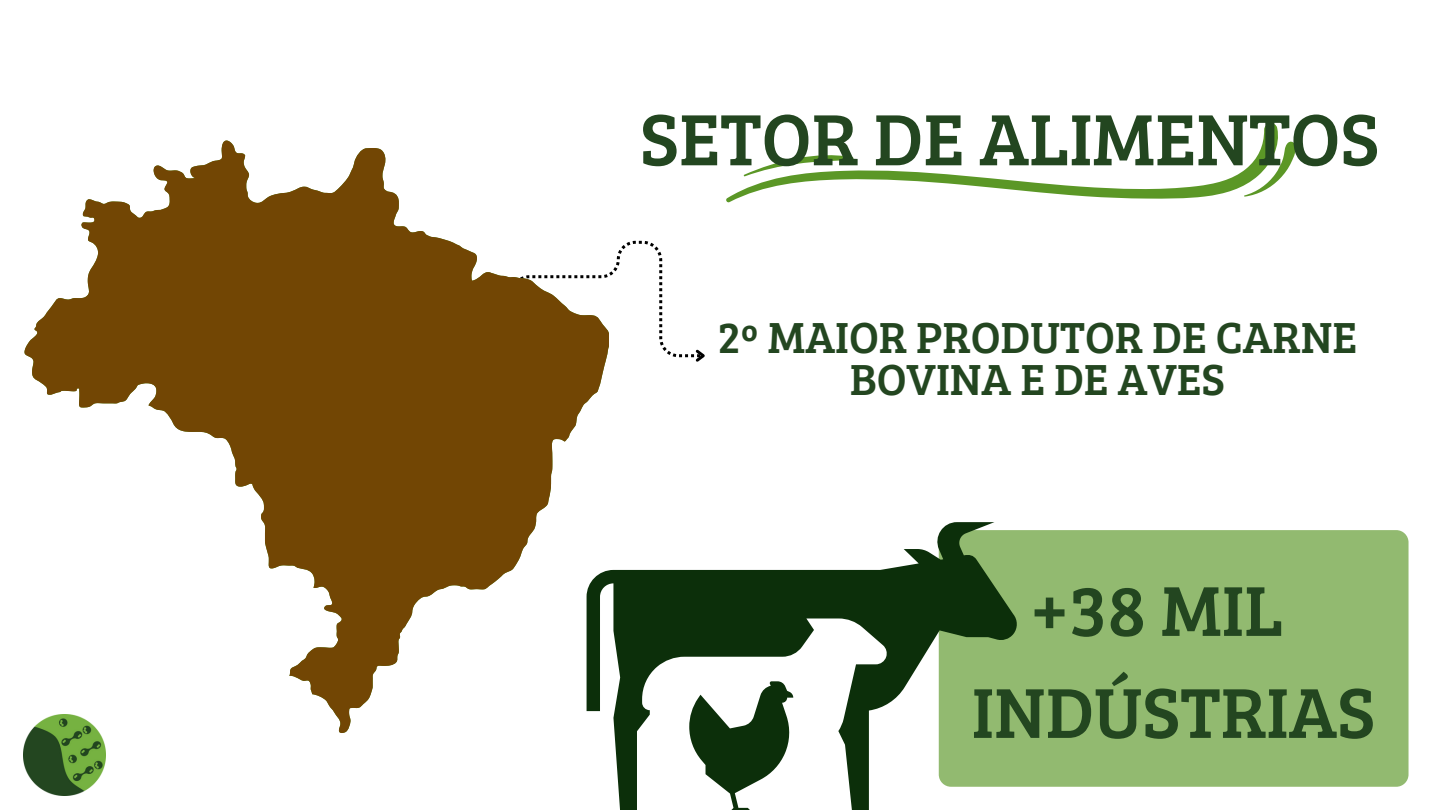
<style>
.page{position:relative;width:1440px;height:810px;background:#fff}
.page>*{position:absolute;margin:0;border:0;box-sizing:border-box;transform-origin:0 0}
.t1{font:75px "Bree Serif";color:#234620}
.t2{font:73px/102px "Bree Serif";color:#234620;text-align:center}
.t3{font:45px/42px "Bree Serif";color:#234620;text-align:center}
</style>
<div class="page">
<img style="left:24px;top:734px;width:82px;height:62px">
<div style="left:939px;top:530px;width:470px;height:257px;background:#92ba70;border-radius:12px"></div>
<svg style="left:609px;top:241px;width:96px;height:121px"></svg>
<svg style="left:24px;top:141px;width:585px;height:592px"></svg>
<svg style="left:726px;top:123px;width:570px;height:80px"></svg>
<svg style="left:587px;top:522px;width:431px;height:288px"></svg>
<p class="t1" style="left:640px;top:85px;width:741px">SETOR DE ALIMENTOS</p>
<p class="t3" style="left:718px;top:314px;width:641px">2º MAIOR PRODUTOR DE CARNE<br>BOVINA E DE AVES</p>
<p class="t2" style="left:972px;top:556px;width:405px">+38 MIL<br>INDÚSTRIAS</p>
</div>
